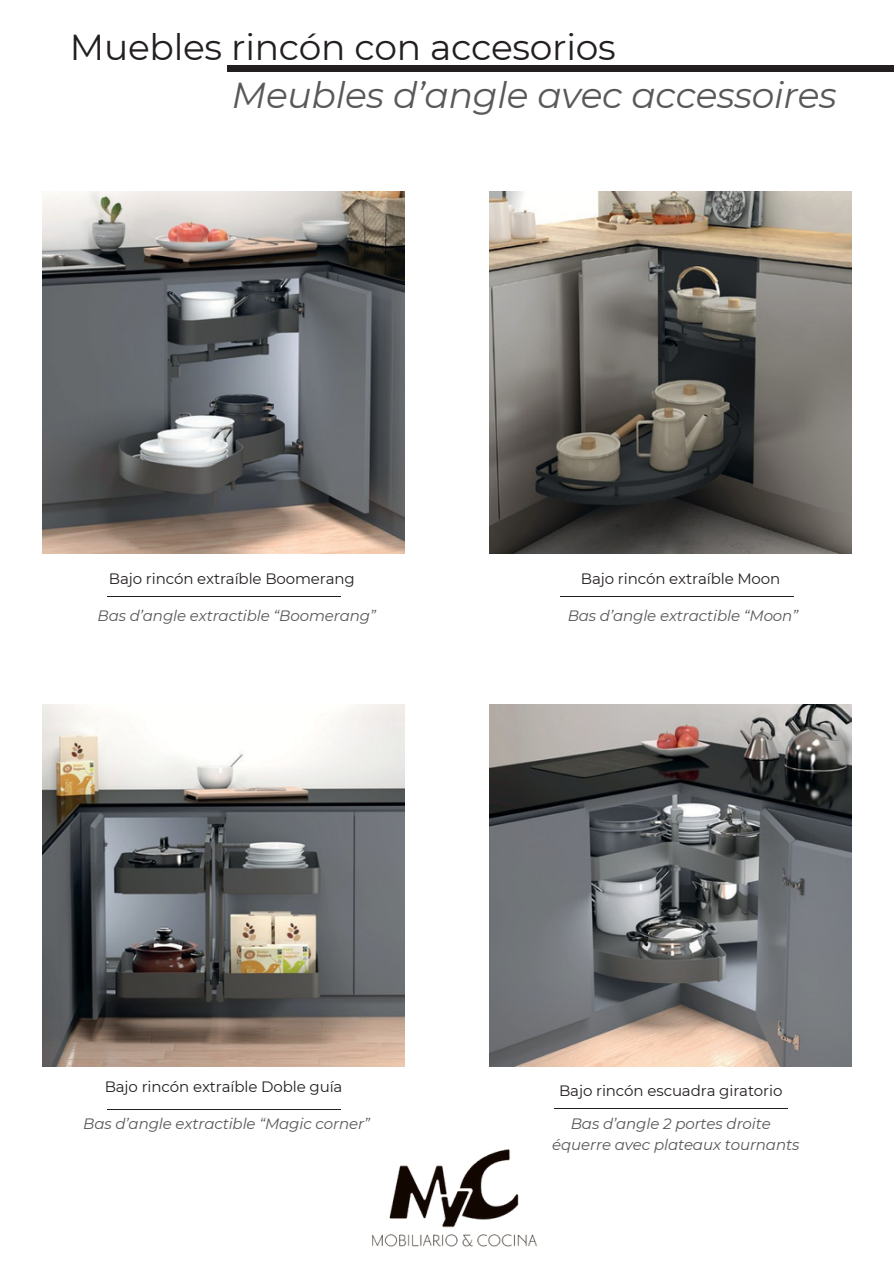
<style>
.page{position:relative;width:894px;height:1264px;background:#fff}
.page>*{position:absolute;margin:0;border:0;box-sizing:border-box;transform-origin:0 0}
.t1{font:italic 36px "Montserrat";letter-spacing:-.01em;color:#58585a}
.t2{font:36px "Montserrat";letter-spacing:-.01em;color:#231f20}
.t3{font:italic 15px "Montserrat";letter-spacing:-.01em;color:#58585a}
.t4{font:15px "Montserrat";letter-spacing:-.01em;color:#231f20}
</style>
<div class="page">
<div style="left:227px;top:66px;width:666px;height:6px;background:#231f20"></div>
<img style="left:43px;top:191px;width:361px;height:362px">
<img style="left:43px;top:704px;width:361px;height:362px">
<img style="left:489px;top:191px;width:362px;height:362px">
<img style="left:489px;top:704px;width:362px;height:362px">
<hr style="left:107px;top:596px;width:233px;height:1px;background:#231f20">
<hr style="left:107px;top:1108px;width:233px;height:1px;background:#231f20">
<hr style="left:554px;top:1108px;width:233px;height:1px;background:#231f20">
<img style="left:372px;top:1149px;width:165px;height:98px">
<hr style="left:560px;top:596px;width:233px;height:1px;background:#231f20">
<p class="t2" style="left:70px;top:26px;width:547px">Muebles rincón con accesorios</p>
<p class="t1" style="left:232px;top:73px;width:606px">Meubles d’angle avec accessoires</p>
<p class="t4" style="left:109px;top:569px;width:247px">Bajo rincón extraíble Boomerang</p>
<p class="t3" style="left:97px;top:606px;width:280px">Bas d’angle extractible “Boomerang”</p>
<p class="t4" style="left:580px;top:569px;width:201px">Bajo rincón extraíble Moon</p>
<p class="t3" style="left:567px;top:606px;width:232px">Bas d’angle extractible “Moon”</p>
<p class="t4" style="left:105px;top:1077px;width:239px">Bajo rincón extraíble Doble guía</p>
<p class="t3" style="left:83px;top:1114px;width:288px">Bas d’angle extractible “Magic corner”</p>
<p class="t4" style="left:559px;top:1081px;width:225px">Bajo rincón escuadra giratorio</p>
<p class="t3" style="left:570px;top:1114px;width:201px">Bas d’angle 2 portes droite</p>
<p class="t3" style="left:552px;top:1135px;width:248px">équerre avec plateaux tournants</p>
</div>
